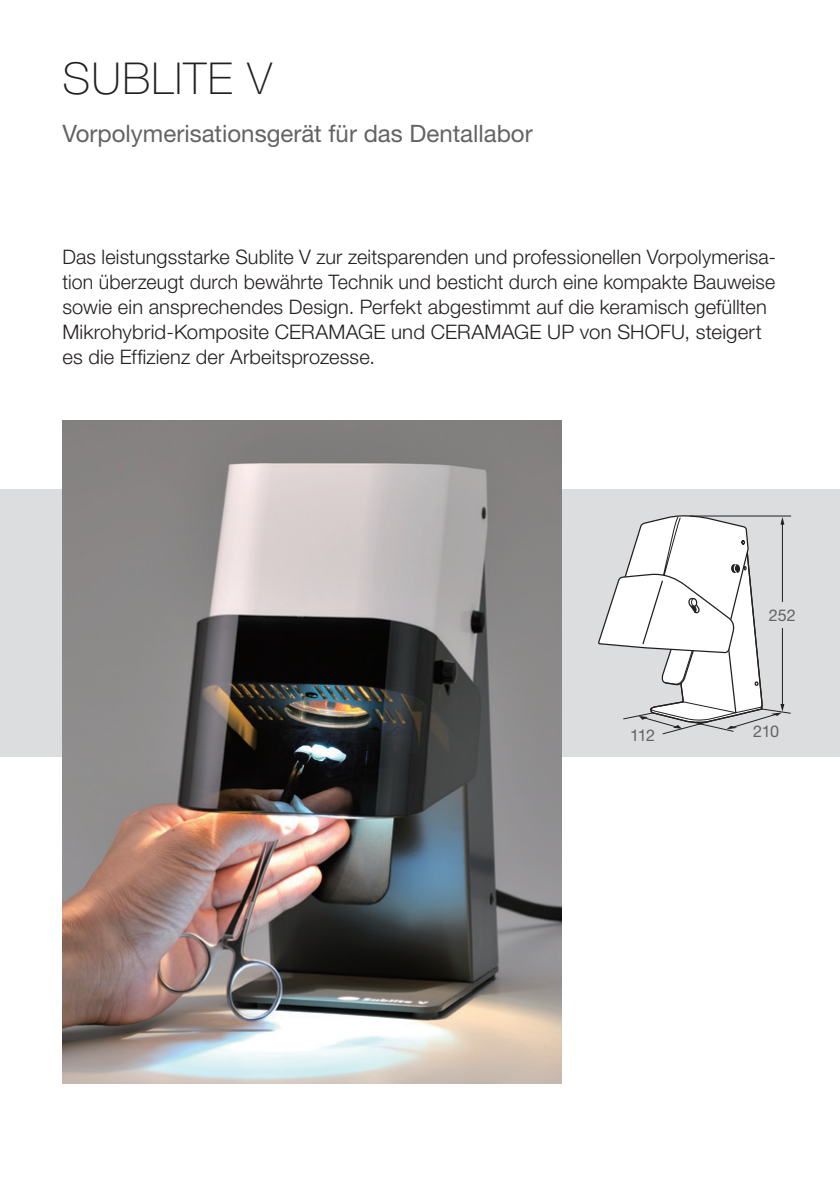
<style>
.page{position:relative;width:840px;height:1191px;background:#fff}
.page>*{position:absolute;margin:0;border:0;box-sizing:border-box;transform-origin:0 0}
.t1{font:100 44px "Helvetica Neue LT Pro";letter-spacing:.03em;color:#231f20}
.t2{font:24px "Helvetica Neue LT Pro";color:#636366}
.t3{font:300 20px/25px "Helvetica Neue LT Pro";letter-spacing:.005em;color:#231f20}
.t4{font:16.2px "Helvetica Neue LT Pro";letter-spacing:-.03em;color:#636366}
</style>
<div class="page">
<div style="left:0;top:489px;width:839px;height:268px;background:#dcdddf"></div>
<img style="left:62px;top:420px;width:499px;height:664px">
<svg style="left:598px;top:515px;width:192px;height:219px"></svg>
<hr style="left:781px;top:520px;width:1px;height:188px;background:#231f20">
<div style="left:766px;top:602px;width:31px;height:26px;background:#dcdddf"></div>
<h1 class="t1" style="left:62px;top:52px;width:211px">SUBLITE V</h1>
<p class="t2" style="left:62px;top:119px;width:471px">Vorpolymerisationsgerät für das Dentallabor</p>
<p class="t3" style="left:62px;top:244px;width:714px">Das leistungsstarke Sublite V zur zeitsparenden und professionellen Vorpolymerisa&shy;tion überzeugt durch bewährte Technik und besticht durch eine kompakte Bauweise sowie ein ansprechendes Design. Perfekt abgestimmt auf die keramisch gefüllten Mikrohybrid-Komposite CERAMAGE und CERAMAGE UP von SHOFU, steigert es die Effizienz der Arbeitsprozesse.</p>
<p class="t4" style="left:768px;top:605px;width:28px">252</p>
<p class="t4" style="left:630px;top:725px;width:26px">112</p>
<p class="t4" style="left:752px;top:721px;width:28px">210</p>
</div>
